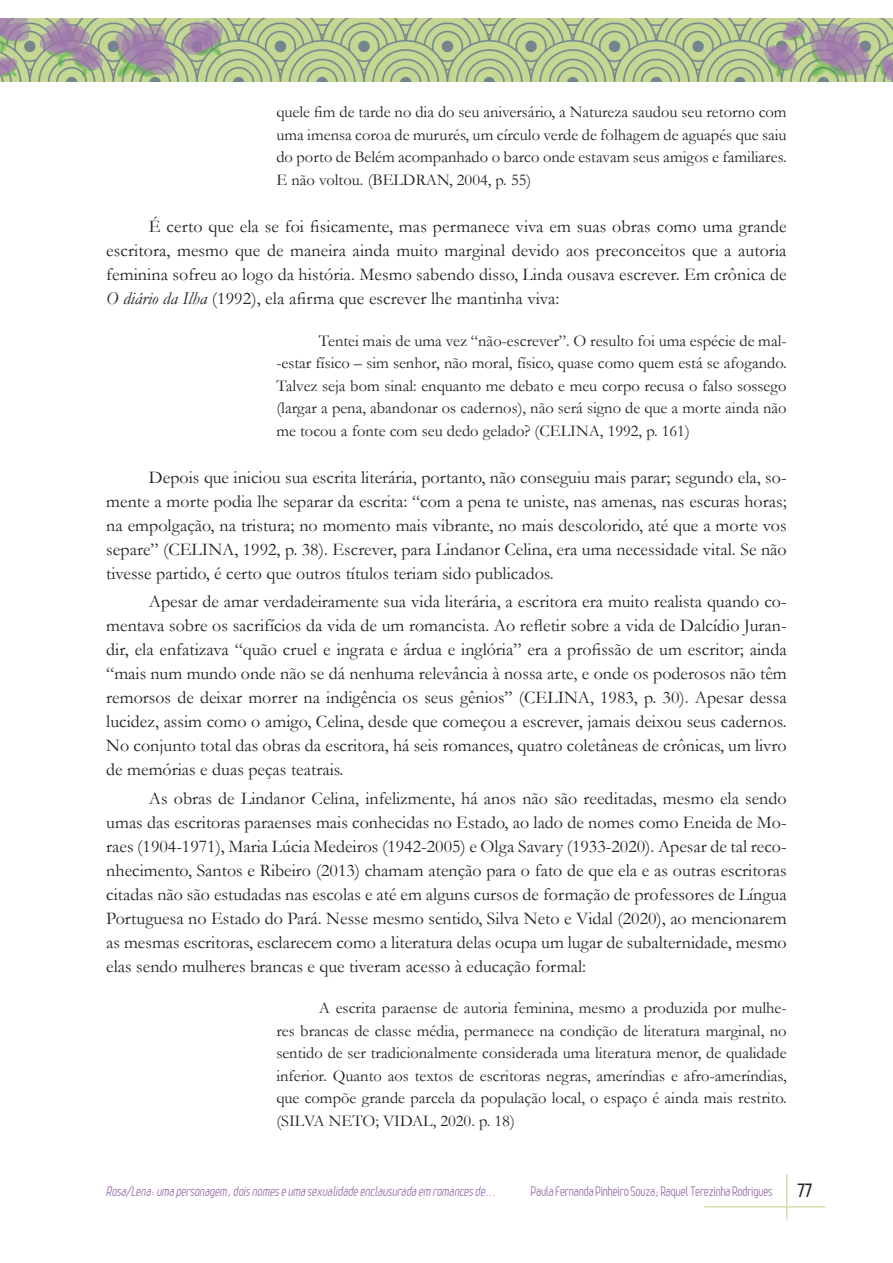
<style>
.page{position:relative;width:893px;height:1263px;background:#fff}
.page>*{position:absolute;margin:0;border:0;box-sizing:border-box;transform-origin:0 0}
.Texto{font:18px/24px "Garamond";color:#231f20;text-align:justify}
.t1{font:700 18px "Leger";color:#231f20}
.Citação{font:16.5px/22.5px "Garamond";color:#231f20;text-align:justify}
.t2{font:italic 13.5px "Leger";color:#9f73af}
.t3{font:13.5px "Leger";letter-spacing:-.01em;color:#9f73af}
.s1{font-style:italic}
</style>
<div class="page">
<hr style="left:786px;top:1174px;width:1px;height:45px;background:#d2e0ac">
<hr style="left:704px;top:1206px;width:121px;height:1px;background:#d2e0ac">
<img style="left:0;top:18px;width:893px;height:64px">
<p class="Citação" style="left:276px;top:100px;width:512px">quele fim de tarde no dia do seu aniversário, a Natureza saudou seu retorno com uma imensa coroa de mururés, um círculo verde de folhagem de aguapés que saiu do porto de Belém acompanhado o barco onde estavam seus amigos e familiares.<br>E não voltou. (BELDRAN, 2004, p. 55)</p>
<p class="Texto" style="left:106px;top:214px;width:682px;text-indent:43px">É certo que ela se foi fisicamente, mas permanece viva em suas obras como uma grande escritora, mesmo que de maneira ainda muito marginal devido aos preconceitos que a autoria feminina sofreu ao logo da história. Mesmo sabendo disso, Linda ousava escrever. Em crônica de <span class="s1">O diário da Ilha</span> (1992), ela afirma que escrever lhe mantinha viva:</p>
<p class="Citação" style="left:276px;top:329px;width:512px;text-indent:43px">Tentei mais de uma vez “não-escrever”. O resulto foi uma espécie de mal--estar físico – sim senhor, não moral, físico, quase como quem está se afogando.<br>Talvez seja bom sinal: enquanto me debato e meu corpo recusa o falso sossego (largar a pena, abandonar os cadernos), não será signo de que a morte ainda não me tocou a fonte com seu dedo gelado? (CELINA, 1992, p. 161)</p>
<p class="Texto" style="left:106px;top:465px;width:682px;text-indent:43px">Depois que iniciou sua escrita literária, portanto, não conseguiu mais parar; segundo ela, so&shy;mente a morte podia lhe separar da escrita: “com a pena te uniste, nas amenas, nas escuras horas; na empolgação, na tristura; no momento mais vibrante, no mais descolorido, até que a morte vos separe” (CELINA, 1992, p. 38). Escrever, para Lindanor Celina, era uma necessidade vital. Se não tivesse partido, é certo que outros títulos teriam sido publicados.</p>
<p class="Texto" style="left:106px;top:589px;width:682px;text-indent:43px">Apesar de amar verdadeiramente sua vida literária, a escritora era muito realista quando co&shy;mentava sobre os sacrifícios da vida de um romancista. Ao refletir sobre a vida de Dalcídio Juran&shy;dir, ela enfatizava “quão cruel e ingrata e árdua e inglória” era a profissão de um escritor; ainda “mais num mundo onde não se dá nenhuma relevância à nossa arte, e onde os poderosos não têm remorsos de deixar morrer na indigência os seus gênios” (CELINA, 1983, p. 30). Apesar dessa lucidez, assim como o amigo, Celina, desde que começou a escrever, jamais deixou seus cadernos.<br>No conjunto total das obras da escritora, há seis romances, quatro coletâneas de crônicas, um livro de memórias e duas peças teatrais.</p>
<p class="Texto" style="left:106px;top:785px;width:682px;text-indent:43px">As obras de Lindanor Celina, infelizmente, há anos não são reeditadas, mesmo ela sendo umas das escritoras paraenses mais conhecidas no Estado, ao lado de nomes como Eneida de Mo&shy;raes (1904-1971), Maria Lúcia Medeiros (1942-2005) e Olga Savary (1933-2020). Apesar de tal reco&shy;nhecimento, Santos e Ribeiro (2013) chamam atenção para o fato de que ela e as outras escritoras citadas não são estudadas nas escolas e até em alguns cursos de formação de professores de Língua Portuguesa no Estado do Pará. Nesse mesmo sentido, Silva Neto e Vidal (2020), ao mencionarem as mesmas escritoras, esclarecem como a literatura delas ocupa um lugar de subalternidade, mesmo elas sendo mulheres brancas e que tiveram acesso à educação formal:</p>
<p class="Citação" style="left:276px;top:996px;width:512px;text-indent:43px">A escrita paraense de autoria feminina, mesmo a produzida por mulhe&shy;res brancas de classe média, permanece na condição de literatura marginal, no sentido de ser tradicionalmente considerada uma literatura menor, de qualidade inferior. Quanto aos textos de escritoras negras, ameríndias e afro-ameríndias, que compõe grande parcela da população local, o espaço é ainda mais restrito. (SILVA NETO; VIDAL, 2020. p. 18)</p>
<p class="t2" style="left:106px;top:1183px;width:394px">Rosa/Lena:umapersonagem,doisnomeseumasexualidadeenclausuradaem romancesde...</p>
<p class="t3" style="left:531px;top:1183px;width:243px">Paula Fernanda Pinheiro Souza; Raquel Terezinha Rodrigues</p>
<p class="t1" style="left:798px;top:1180px;width:16px">77</p>
</div>
